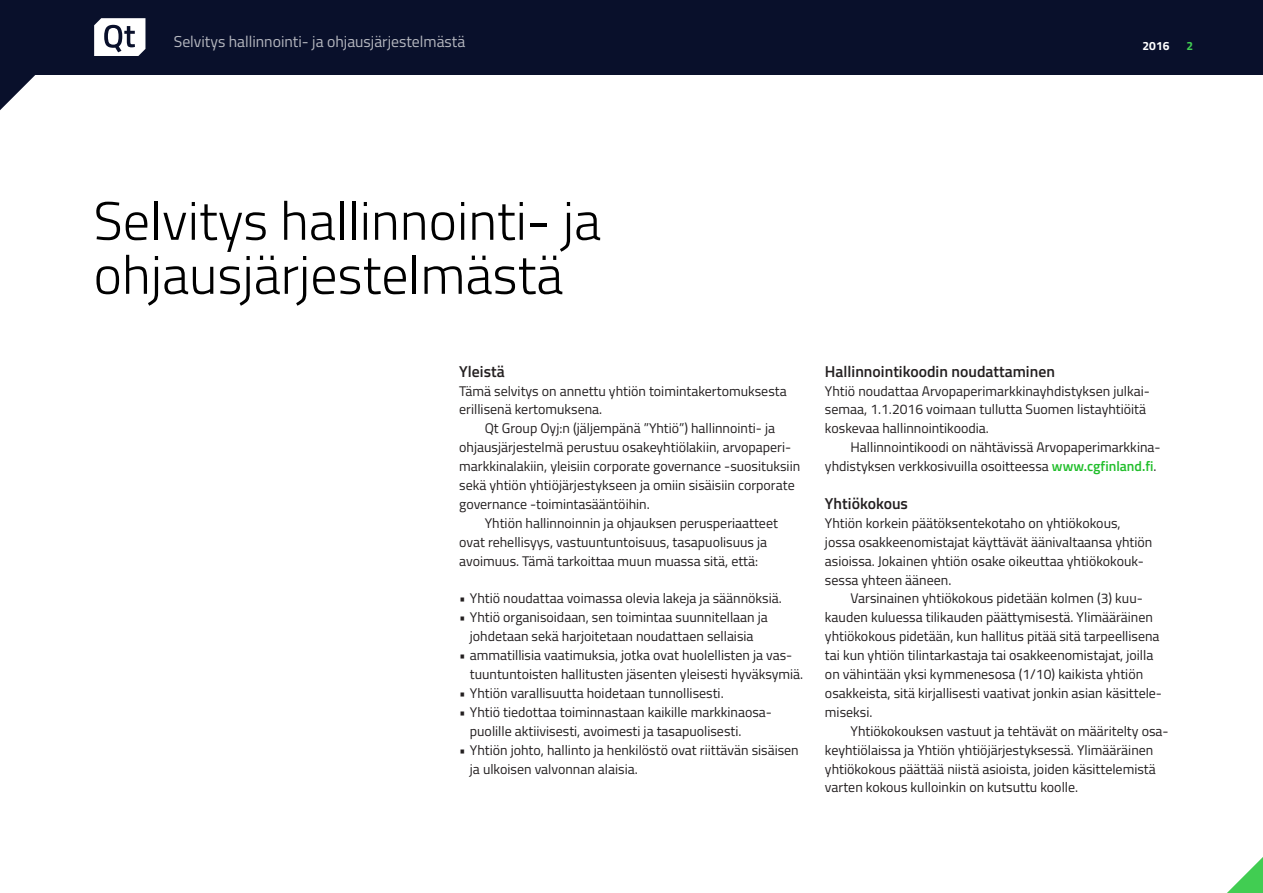
<style>
.page{position:relative;width:1263px;height:893px;background:#fff}
.page>*{position:absolute;margin:0;border:0;box-sizing:border-box;transform-origin:0 0}
.t1{font:300 54px/54px "Titillium Web";color:#000}
.t2{font:600 15.75px "Titillium Web";color:#231f20}
.t3{font:15.75px "Titillium Web";color:#b5b7bf}
.t4{font:13.95px/18.9px "Titillium Web";color:#231f20}
.t5{font:700 12px "Titillium Web";color:#fff}
.t6{font:700 12px "Titillium Web";color:#41cd52}
.s1{font-weight:600;color:#21be2b}
</style>
<div class="page">
<div style="left:0;top:0;width:1263px;height:74px;background:#09102b"></div>
<svg style="left:94px;top:18px;width:51px;height:38px"></svg>
<svg style="left:0;top:74px;width:36px;height:36px"></svg>
<svg style="left:1227px;top:857px;width:36px;height:36px"></svg>
<p class="t3" style="left:174px;top:30px;width:293px">Selvitys hallinnointi- ja ohjausjärjestelmästä</p>
<p class="t5" style="left:1142px;top:36px;width:28px">2016</p>
<p class="t6" style="left:1186px;top:36px;width:8px">2</p>
<h1 class="t1" style="left:94px;top:191px;width:509px">Selvitys hallinnointi- ja ohjausjärjestelmästä</h1>
<p class="t2" style="left:459px;top:359px;width:47px">Yleistä</p>
<p class="t4" style="left:459px;top:380px;width:329px">Tämä selvitys on annettu yhtiön toimintakertomuksesta erillisenä kertomuksena.</p>
<p class="t4" style="left:485px;top:418px;width:292px">Qt Group Oyj:n (jäljempänä ”Yhtiö”) hallinnointi- ja</p>
<p class="t4" style="left:459px;top:437px;width:333px">ohjausjärjestelmä perustuu osakeyhtiölakiin, arvopaperi-</p>
<p class="t4" style="left:459px;top:456px;width:342px">markkinalakiin, yleisiin corporate governance -suosituksiin</p>
<p class="t4" style="left:459px;top:475px;width:337px">sekä yhtiön yhtiöjärjestykseen ja omiin sisäisiin corporate</p>
<p class="t4" style="left:459px;top:494px;width:192px">governance -toimintasääntöihin.</p>
<p class="t4" style="left:485px;top:513px;width:295px">Yhtiön hallinnoinnin ja ohjauksen perusperiaatteet</p>
<p class="t4" style="left:459px;top:532px;width:309px">ovat rehellisyys, vastuuntuntoisuus, tasapuolisuus ja</p>
<p class="t4" style="left:459px;top:551px;width:300px">avoimuus. Tämä tarkoittaa muun muassa sitä, että:</p>
<p class="t4" style="left:459px;top:588px;width:324px">• Yhtiö noudattaa voimassa olevia lakeja ja säännöksiä.</p>
<p class="t4" style="left:459px;top:607px;width:310px;text-align:center">• Yhtiö organisoidaan, sen toimintaa suunnitellaan ja johdetaan sekä harjoitetaan noudattaen sellaisia</p>
<p class="t4" style="left:470px;top:645px;width:335px;text-indent:-11px">• ammatillisia vaatimuksia, jotka ovat huolellisten ja vas&shy;tuuntuntoisten hallitusten jäsenten yleisesti hyväksymiä.</p>
<p class="t4" style="left:459px;top:683px;width:266px">• Yhtiön varallisuutta hoidetaan tunnollisesti.</p>
<p class="t4" style="left:470px;top:702px;width:304px;text-indent:-11px">• Yhtiö tiedottaa toiminnastaan kaikille markkinaosa&shy;puolille aktiivisesti, avoimesti ja tasapuolisesti.</p>
<p class="t4" style="left:470px;top:740px;width:330px;text-indent:-11px">• Yhtiön johto, hallinto ja henkilöstö ovat riittävän sisäisen ja ulkoisen valvonnan alaisia.</p>
<p class="t2" style="left:825px;top:359px;width:231px">Hallinnointikoodin noudattaminen</p>
<p class="t4" style="left:825px;top:380px;width:326px">Yhtiö noudattaa Arvopaperimarkkinayhdistyksen julkai&shy;semaa, 1.1.2016 voimaan tullutta Suomen listayhtiöitä koskevaa hallinnointikoodia.</p>
<p class="t4" style="left:825px;top:437px;width:337px;text-align:right">Hallinnointikoodi on nähtävissä Arvopaperimarkkina&shy;yhdistyksen verkkosivuilla osoitteessa <span class="s1">www.cgfinland.fi</span>.</p>
<p class="t2" style="left:825px;top:492px;width:85px">Yhtiökokous</p>
<p class="t4" style="left:825px;top:513px;width:329px">Yhtiön korkein päätöksentekotaho on yhtiökokous, jossa osakkeenomistajat käyttävät äänivaltaansa yhtiön asioissa. Jokainen yhtiön osake oikeuttaa yhtiökokouk&shy;sessa yhteen ääneen.</p>
<p class="t4" style="left:825px;top:588px;width:339px;text-indent:26px">Varsinainen yhtiökokous pidetään kolmen (3) kuu&shy;kauden kuluessa tilikauden päättymisestä. Ylimääräinen yhtiökokous pidetään, kun hallitus pitää sitä tarpeellisena tai kun yhtiön tilintarkastaja tai osakkeenomistajat, joilla on vähintään yksi kymmenesosa (1/10) kaikista yhtiön osakkeista, sitä kirjallisesti vaativat jonkin asian käsittele&shy;miseksi.</p>
<p class="t4" style="left:825px;top:721px;width:345px;text-indent:26px">Yhtiökokouksen vastuut ja tehtävät on määritelty osa&shy;keyhtiölaissa ja Yhtiön yhtiöjärjestyksessä. Ylimääräinen yhtiökokous päättää niistä asioista, joiden käsittelemistä varten kokous kulloinkin on kutsuttu koolle.</p>
</div>
